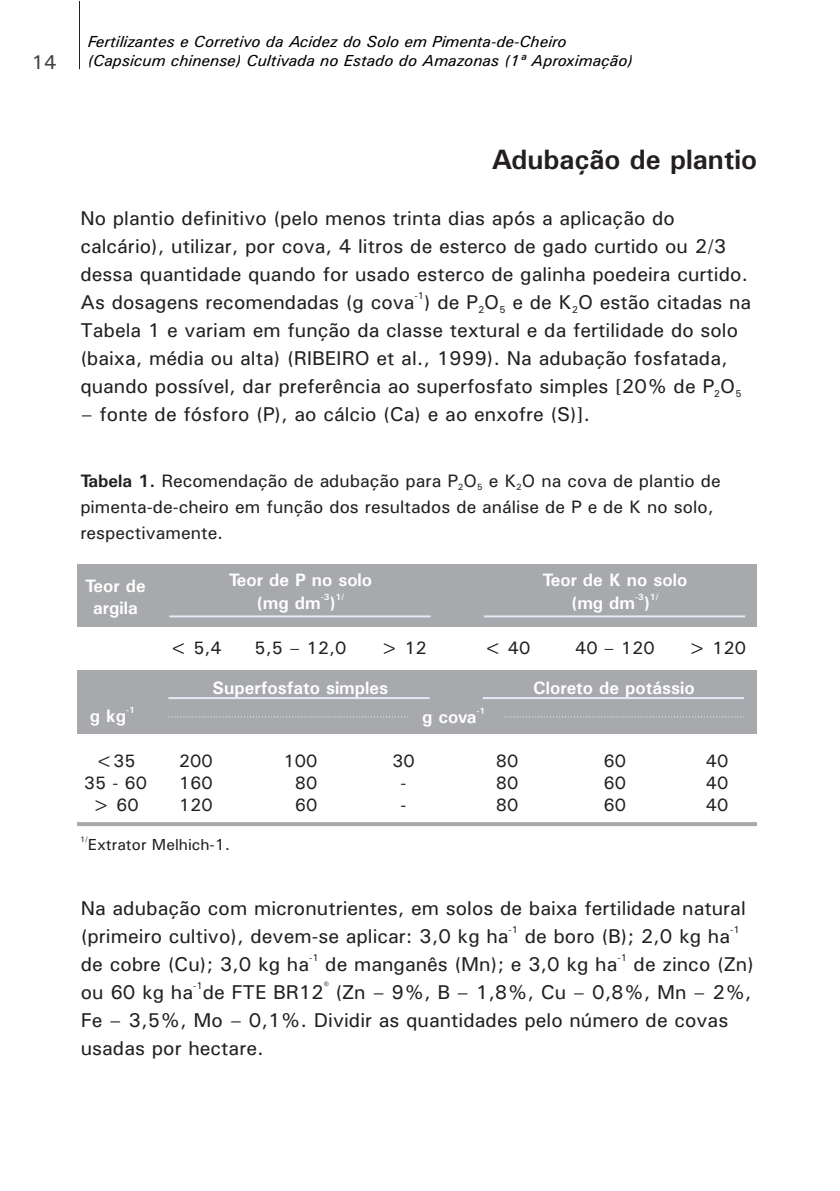
<style>
.page{position:relative;width:840px;height:1191px;background:#fff}
.page>*{position:absolute;margin:0;border:0;box-sizing:border-box;transform-origin:0 0}
.t1{font:700 28px "Univers";color:#231f20}
.t2{font:500 20px/28px "Univers";color:#231f20}
.t3{font:500 20px "Univers";color:#414142}
.t4{font:500 18px/21.8px "Univers";color:#231f20;text-align:justify}
.t5{font:700 18px/22px "Univers";color:#fff;text-align:center}
.t6{font:italic 16px/19.6px "Univers";color:#000}
.t7{font:500 16px "Univers";color:#231f20}
.t8{font:500 10px "Univers";color:#231f20}
.t9{font:700 9px "Univers";color:#fff}
.t10{font:500 9px "Univers";color:#231f20}
.t11{font:500 8px "Univers";color:#231f20}
.s1{font-weight:700}
</style>
<div class="page">
<hr style="left:79px;top:1px;width:1px;height:68px;background:#231f20">
<div style="left:77px;top:564px;width:679px;height:63px;background:#a7a9ac"></div>
<div style="left:77px;top:670px;width:679px;height:64px;background:#a7a9ac"></div>
<hr style="left:77px;top:822px;width:679px;height:4px;background:#a7a9ac">
<hr style="left:169px;top:615px;width:261px;height:2px;background:#e6e8f6">
<hr style="left:483px;top:615px;width:261px;height:2px;background:#e6e8f6">
<svg style="left:168px;top:716px;width:237px;height:1px"></svg>
<svg style="left:504px;top:716px;width:238px;height:1px"></svg>
<hr style="left:168px;top:697px;width:261px;height:2px;background:#e6e8f6">
<hr style="left:482px;top:697px;width:261px;height:2px;background:#e6e8f6">
<p class="t3" style="left:32px;top:55px;width:27px">14</p>
<p class="t6" style="left:88px;top:33px;width:546px">Fertilizantes e Corretivo da Acidez do Solo em Pimenta-de-Cheiro (Capsicum chinense) Cultivada no Estado do Amazonas (1ª Aproximação)</p>
<h1 class="t1" style="left:491px;top:150px;width:267px">Adubação de plantio</h1>
<p class="t2" style="left:80px;top:206px;width:669px">No plantio definitivo (pelo menos trinta dias após a aplicação do calcário), utilizar, por cova, 4 litros de esterco de gado curtido ou 2/3 dessa quantidade quando for usado esterco de galinha poedeira curtido.</p>
<p class="t8" style="left:414px;top:292px;width:11px">-1</p>
<p class="t2" style="left:80px;top:290px;width:672px">As dosagens recomendadas (g cova ) de P O e de K O estão citadas na</p>
<p class="t8" style="left:477px;top:306px;width:8px">2</p>
<p class="t8" style="left:499px;top:306px;width:8px">5</p>
<p class="t8" style="left:571px;top:306px;width:8px">2</p>
<p class="t2" style="left:80px;top:318px;width:662px">Tabela 1 e variam em função da classe textural e da fertilidade do solo (baixa, média ou alta) (RIBEIRO et al., 1999). Na adubação fosfatada, quando possível, dar preferência ao superfosfato simples [20% de P<sub>2</sub>O<sub>5</sub></p>
<p class="t2" style="left:80px;top:402px;width:511px">– fonte de fósforo (P), ao cálcio (Ca) e ao enxofre (S)].</p>
<p class="t4" style="left:80px;top:471px;width:641px"><span class="s1">Tabela 1.</span> Recomendação de adubação para P O e K O na cova de plantio de</p>
<p class="t10" style="left:457px;top:484px;width:7px">2</p>
<p class="t10" style="left:477px;top:484px;width:7px">5</p>
<p class="t10" style="left:516px;top:484px;width:7px">2</p>
<p class="t4" style="left:80px;top:495px;width:634px;line-height:26px">pimenta-de-cheiro em função dos resultados de análise de P e de K no solo, respectivamente.</p>
<p class="t5" style="left:85px;top:576px;width:62px">Teor de argila</p>
<p class="t5" style="left:228px;top:571px;width:145px">Teor de P no solo</p>
<p class="t5" style="left:542px;top:571px;width:146px">Teor de K no solo</p>
<p class="t9" style="left:634px;top:593px;width:25px">-3 1/</p>
<p class="t5" style="left:571px;top:593px;width:80px">(mg dm )</p>
<p class="t9" style="left:320px;top:593px;width:25px">-3 1/</p>
<p class="t5" style="left:257px;top:593px;width:80px">(mg dm )</p>
<p class="t4" style="left:169px;top:638px;width:54px">&lt; 5,4</p>
<p class="t4" style="left:254px;top:638px;width:93px">5,5 – 12,0</p>
<p class="t4" style="left:380px;top:638px;width:48px">&gt; 12</p>
<p class="t4" style="left:483px;top:638px;width:48px">&lt; 40</p>
<p class="t4" style="left:574px;top:638px;width:81px">40 – 120</p>
<p class="t4" style="left:687px;top:638px;width:59px">&gt; 120</p>
<p class="t5" style="left:212px;top:678px;width:177px">Superfosfato simples</p>
<p class="t5" style="left:532px;top:678px;width:163px">Cloreto de potássio</p>
<p class="t9" style="left:476px;top:708px;width:10px">-1</p>
<p class="t5" style="left:422px;top:707px;width:56px">g cova</p>
<p class="t9" style="left:126px;top:706px;width:10px">-1</p>
<p class="t5" style="left:90px;top:706px;width:38px">g kg</p>
<p class="t4" style="left:84px;top:751px;width:65px;text-align:center">&lt;35<br>35 - 60 &gt; 60</p>
<p class="t4" style="left:179px;top:751px;width:35px">200<br>160<br>120</p>
<p class="t4" style="left:295px;top:751px;width:24px;text-indent:-11px">100<br>80<br>60</p>
<p class="t4" style="left:392px;top:751px;width:24px;text-align:center">30 -<br>-</p>
<p class="t4" style="left:495px;top:751px;width:24px">80<br>80<br>80</p>
<p class="t4" style="left:603px;top:751px;width:24px">60<br>60<br>60</p>
<p class="t4" style="left:705px;top:751px;width:24px">40<br>40<br>40</p>
<p class="t11" style="left:80px;top:836px;width:9px">1/</p>
<p class="t7" style="left:88px;top:838px;width:144px">Extrator Melhich-1.</p>
<p class="t2" style="left:81px;top:895px;width:666px">Na adubação com micronutrientes, em solos de baixa fertilidade natural</p>
<p class="t8" style="left:508px;top:926px;width:11px">-1</p>
<p class="t8" style="left:729px;top:926px;width:11px">-1</p>
<p class="t2" style="left:81px;top:923px;width:650px">(primeiro cultivo), devem-se aplicar: 3,0 kg ha de boro (B); 2,0 kg ha</p>
<p class="t8" style="left:309px;top:954px;width:11px">-1</p>
<p class="t8" style="left:617px;top:954px;width:11px">-1</p>
<p class="t2" style="left:81px;top:951px;width:674px">de cobre (Cu); 3,0 kg ha de manganês (Mn); e 3,0 kg ha de zinco (Zn)</p>
<p class="t8" style="left:193px;top:982px;width:11px">-1</p>
<p class="t8" style="left:323px;top:982px;width:6px">®</p>
<p class="t2" style="left:81px;top:979px;width:672px">ou 60 kg ha de FTE BR12 (Zn – 9%, B – 1,8%, Cu – 0,8%, Mn – 2%,<br>Fe – 3,5%, Mo – 0,1%. Dividir as quantidades pelo número de covas usadas por hectare.</p>
</div>
